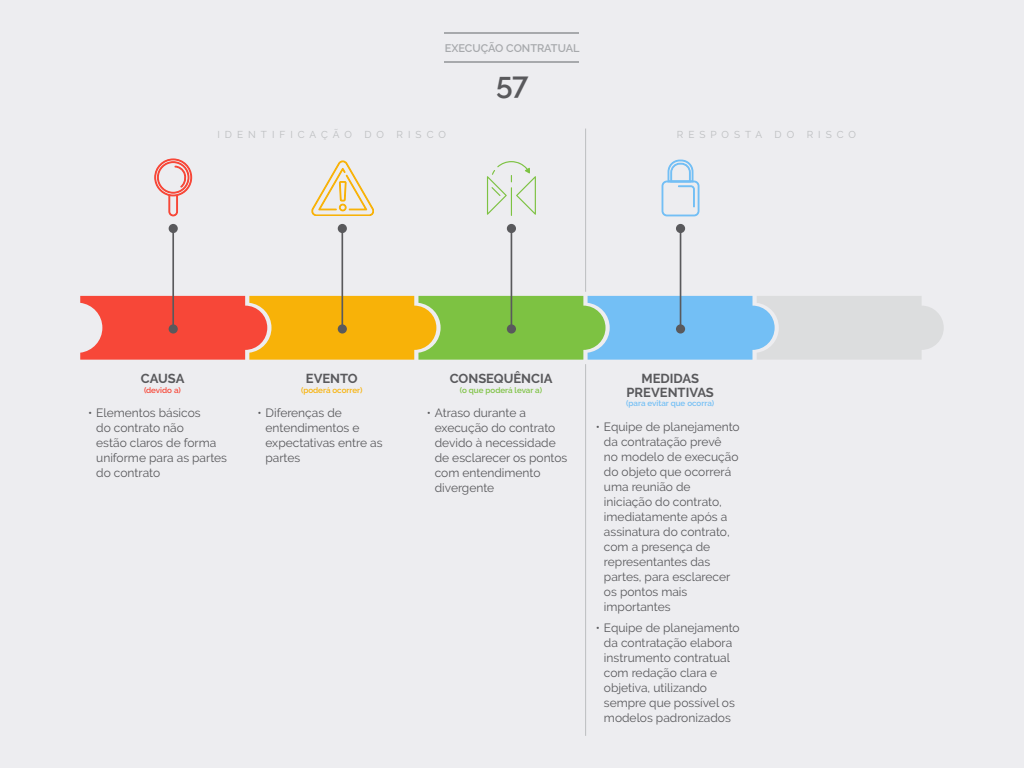
<style>
.page{position:relative;width:1024px;height:768px;background:#ededf0}
.page>*{position:absolute;margin:0;border:0;box-sizing:border-box;transform-origin:0 0}
.t1{font:600 30px "Raleway";color:#59595c}
.t2{font:700 13px/14px "Raleway";color:#59595c;text-align:center}
.t3{font:12px/15px "Raleway";color:#59595c}
.t4{font:600 11px "Raleway";color:#a7a9ac}
.t5{font:10px "Raleway";letter-spacing:.5em;color:#bcbec0}
.t6{font:600 8px "Raleway";color:#73bff5}
.t7{font:600 8px "Raleway";color:#7dc242}
.t8{font:600 8px "Raleway";color:#f8b208}
.t9{font:600 8px "Raleway";color:#f74738}
</style>
<div class="page">
<hr style="left:172px;top:228px;width:2px;height:102px;background:#59595c">
<hr style="left:341px;top:228px;width:2px;height:102px;background:#59595c">
<hr style="left:511px;top:228px;width:1px;height:102px;background:#59595c">
<hr style="left:680px;top:228px;width:1px;height:102px;background:#59595c">
<div style="left:676px;top:224px;width:9px;height:9px;background:#59595c;border-radius:50%"></div>
<svg style="left:662px;top:160px;width:37px;height:56px"></svg>
<hr style="left:585px;top:129px;width:1px;height:163px;background:#bcbec0">
<hr style="left:585px;top:364px;width:1px;height:372px;background:#bcbec0">
<div style="left:169px;top:224px;width:9px;height:9px;background:#59595c;border-radius:50%"></div>
<svg style="left:311px;top:161px;width:63px;height:55px"></svg>
<svg style="left:487px;top:161px;width:49px;height:55px"></svg>
<svg style="left:155px;top:159px;width:37px;height:57px"></svg>
<div style="left:338px;top:224px;width:9px;height:9px;background:#59595c;border-radius:50%"></div>
<div style="left:507px;top:224px;width:9px;height:9px;background:#59595c;border-radius:50%"></div>
<hr style="left:444px;top:61px;width:136px;height:1px;background:#a7a9ac">
<hr style="left:444px;top:32px;width:136px;height:1px;background:#a7a9ac">
<svg style="left:80px;top:296px;width:864px;height:64px;background:#c1ae7e"></svg>
<p class="t4" style="left:445px;top:42px;width:136px">EXECUÇÃO CONTRATUAL</p>
<h1 class="t1" style="left:496px;top:67px;width:34px">57</h1>
<p class="t5" style="left:217px;top:129px;width:136px">IDENTIFICAÇÃO</p>
<p class="t5" style="left:364px;top:129px;width:21px">D O</p>
<p class="t5" style="left:397px;top:129px;width:51px">RISCO</p>
<p class="t5" style="left:677px;top:129px;width:119px">RESPOSTA DO</p>
<p class="t5" style="left:807px;top:129px;width:51px">RISCO</p>
<p class="t2" style="left:306px;top:371px;width:53px">EVENTO</p>
<p class="t2" style="left:450px;top:371px;width:104px">CONSEQUÊNCIA</p>
<p class="t2" style="left:627px;top:371px;width:89px">MEDIDAS<br>PREVENTIVAS</p>
<p class="t2" style="left:141px;top:371px;width:45px">CAUSA</p>
<p class="t9" style="left:144px;top:385px;width:38px">(devido a)</p>
<p class="t8" style="left:301px;top:385px;width:63px">(poderá ocorrer)</p>
<p class="t7" style="left:460px;top:385px;width:84px">(o que poderá levar a)</p>
<p class="t3" style="left:96px;top:405px;width:132px;text-indent:-8px">• Elementos básicos<br>do contrato não<br>estão claros de forma uniforme para as partes do contrato</p>
<p class="t3" style="left:266px;top:405px;width:119px;text-indent:-8px">• Diferenças de entendimentos e expectativas entre as partes</p>
<p class="t3" style="left:435px;top:405px;width:134px;text-indent:-8px">• Atraso durante a execução do contrato devido à necessidade de esclarecer os pontos com entendimento divergente</p>
<p class="t6" style="left:626px;top:398px;width:89px">(para evitar que ocorra)</p>
<p class="t3" style="left:604px;top:419px;width:137px;text-indent:-8px">• Equipe de planejamento da contratação prevê<br>no modelo de execução do objeto que ocorrerá uma reunião de iniciação do contrato, imediatamente após a assinatura do contrato, com a presença de representantes das partes, para esclarecer os pontos mais importantes</p>
<p class="t3" style="left:604px;top:620px;width:137px;text-indent:-8px">• Equipe de planejamento da contratação elabora instrumento contratual com redação clara e objetiva, utilizando sempre que possível os modelos padronizados</p>
</div>
